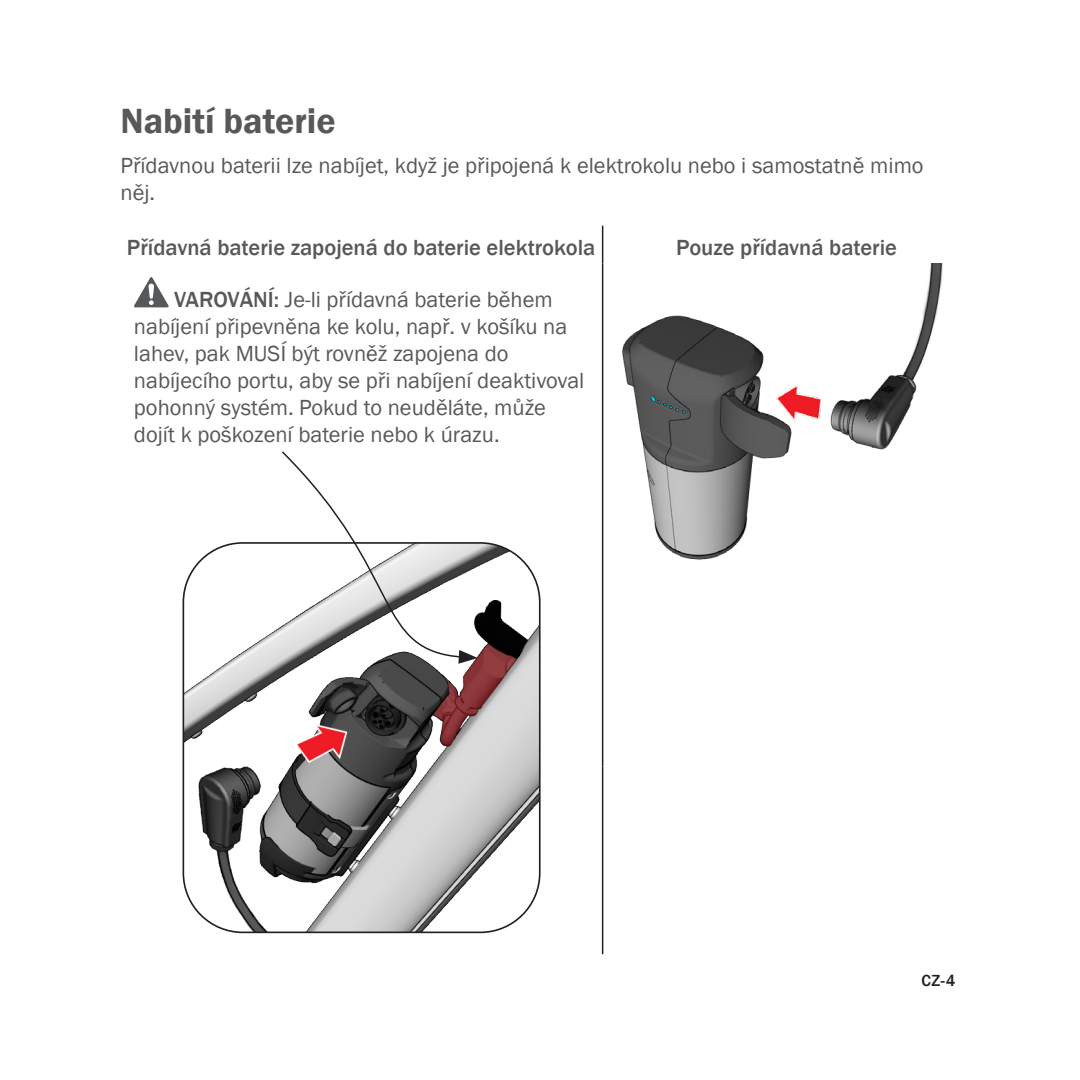
<style>
.page{position:relative;width:1080px;height:1080px;background:#fff}
.page>*{position:absolute;margin:0;border:0;box-sizing:border-box;transform-origin:0 0}
.Subhead_1{font:600 36px "Franklin Gothic";color:#57585a}
.Bold_First_Word{font:22.5px/27px "Franklin Gothic";color:#57585a}
.Body{font:22.5px/27px "Franklin Gothic";color:#57585a}
.Table_Head_Center{font:500 22.5px "Franklin Gothic";color:#57585a}
.t1{font:500 16.5px "Franklin Gothic LT Pro";color:#231f20}
.s1{font-weight:500}
</style>
<div class="page">
<hr style="left:602px;top:226px;width:1px;height:38px;background:#231f20">
<hr style="left:602px;top:264px;width:1px;height:502px;background:#231f20">
<hr style="left:602px;top:766px;width:1px;height:188px;background:#231f20">
<svg style="left:134px;top:277px;width:35px;height:30px"></svg>
<img style="left:183px;top:543px;width:355px;height:389px">
<svg style="left:280px;top:451px;width:198px;height:213px"></svg>
<img style="left:622px;top:264px;width:321px;height:296px">
<p class="Subhead_1" style="left:120px;top:98px;width:217px">Nabití baterie</p>
<p class="Body" style="left:120px;top:153px;width:805px">Přídavnou baterii lze nabíjet, když je připojená k elektrokolu nebo i samostatně mimo něj.</p>
<p class="Table_Head_Center" style="left:127px;top:233px;width:470px">Přídavná baterie zapojená do baterie elektrokola</p>
<p class="Table_Head_Center" style="left:676px;top:233px;width:222px">Pouze přídavná baterie</p>
<p class="Bold_First_Word" style="left:134px;top:287px;width:452px;text-indent:40px"><span class="s1">VAROVÁNÍ:</span> Je-li přídavná baterie během nabíjení připevněna ke kolu, např. v košíku na lahev, pak MUSÍ být rovněž zapojena do nabíjecího portu, aby se při nabíjení deaktivoval pohonný systém. Pokud to neuděláte, může dojít k poškození baterie nebo k úrazu.</p>
<p class="t1" style="left:921px;top:972px;width:36px">CZ-4</p>
</div>
